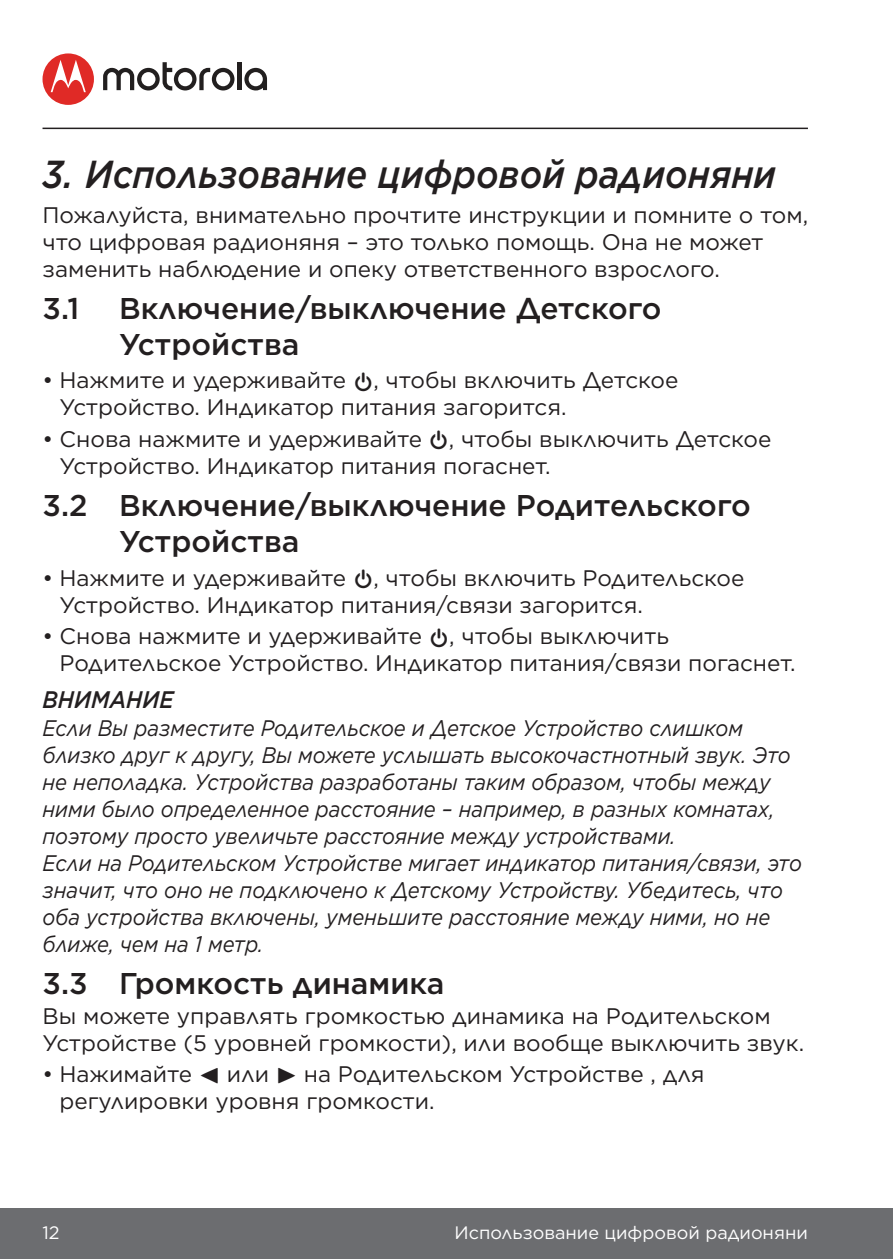
<style>
.page{position:relative;width:893px;height:1259px;background:#fff}
.page>*{position:absolute;margin:0;border:0;box-sizing:border-box;transform-origin:0 0}
.t1{font:italic 500 39px "Gotham";color:#231f20;scale:.9 1}
.t2{font:500 30px/36px "Gotham";color:#231f20}
.t3{font:italic 500 24px "Gotham";color:#231f20;scale:.9 1}
.t4{font:22.5px/27px "Gotham";color:#231f20}
.t5{font:italic 22.5px/27px "Gotham";color:#231f20;scale:.9 1}
.t6{font:18px "Gotham";color:#fff}
.s1{font-family:"MBP8"}
.s2{font-family:"MBP33 36"}
</style>
<div class="page">
<div style="left:0;top:1208px;width:893px;height:51px;background:#6c6d70"></div>
<hr style="left:43px;top:128px;width:765px;height:1px;background:#231f20">
<div style="left:43px;top:53px;width:51px;height:52px;background:#e02a26;border-radius:50%"></div>
<svg style="left:51px;top:60px;width:35px;height:32px"></svg>
<svg style="left:244px;top:68px;width:23px;height:22px"></svg>
<div style="left:237px;top:62px;width:5px;height:28px;background:#221f1f"></div>
<svg style="left:103px;top:62px;width:131px;height:28px"></svg>
<h1 class="t1" style="left:43px;top:148px;width:816px">3. Использование цифровой радионяни</h1>
<p class="t4" style="left:43px;top:201px;width:767px">Пожалуйста, внимательно прочтите инструкции и помните о том, что цифровая радионяня – это только помощь. Она не может заменить наблюдение и опеку ответственного взрослого.</p>
<h2 class="t2" style="left:43px;top:289px;width:38px">3.1</h2>
<h2 class="t2" style="left:119px;top:289px;width:544px">Включение/выключение Детского<br>Устройства</h2>
<p class="t4" style="left:60px;top:366px;width:620px;text-indent:-17px">• Нажмите и удерживайте <span class="s1">0</span>, чтобы включить Детское<br>Устройство. Индикатор питания загорится.</p>
<p class="t4" style="left:60px;top:425px;width:713px;text-indent:-17px">• Снова нажмите и удерживайте <span class="s1">0</span>, чтобы выключить Детское<br>Устройство. Индикатор питания погаснет.</p>
<h2 class="t2" style="left:119px;top:486px;width:633px;text-indent:-77px">3.2 Включение/выключение Родительского<br>Устройства</h2>
<p class="t4" style="left:60px;top:563px;width:686px;text-indent:-17px">• Нажмите и удерживайте <span class="s1">0</span>, чтобы включить Родительское<br>Устройство. Индикатор питания/связи загорится.</p>
<p class="t4" style="left:60px;top:622px;width:738px;text-indent:-17px">• Снова нажмите и удерживайте <span class="s1">0</span>, чтобы выключить<br>Родительское Устройство. Индикатор питания/связи погаснет.</p>
<p class="t3" style="left:43px;top:683px;width:147px">ВНИМАНИЕ</p>
<p class="t5" style="left:43px;top:714px;width:845px">Если Вы разместите Родительское и Детское Устройство слишком близко друг к другу, Вы можете услышать высокочастнотный звук. Это не неполадка. Устройства разработаны таким образом, чтобы между ними было определенное расстояние – например, в разных комнатах, поэтому просто увеличьте расстояние между устройствами.<br>Если на Родительском Устройстве мигает индикатор питания/связи, это значит, что оно не подключено к Детскому Устройству. Убедитесь, что оба устройства включены, уменьшите расстояние между ними, но не ближе, чем на 1 метр.</p>
<h2 class="t2" style="left:43px;top:965px;width:404px">3.3 Громкость динамика</h2>
<p class="t4" style="left:43px;top:1002px;width:763px">Вы можете управлять громкостью динамика на Родительском<br>Устройстве (5 уровней громкости), или вообще выключить звук.</p>
<p class="t4" style="left:60px;top:1060px;width:646px;text-indent:-17px">• Нажимайте <span class="s2">&lt;</span> или <span class="s2">&gt;</span> на Родительском Устройстве , для регулировки уровня громкости.</p>
<p class="t6" style="left:43px;top:1221px;width:19px">12</p>
<p class="t6" style="left:455px;top:1221px;width:355px">Использование цифровой радионяни</p>
</div>
